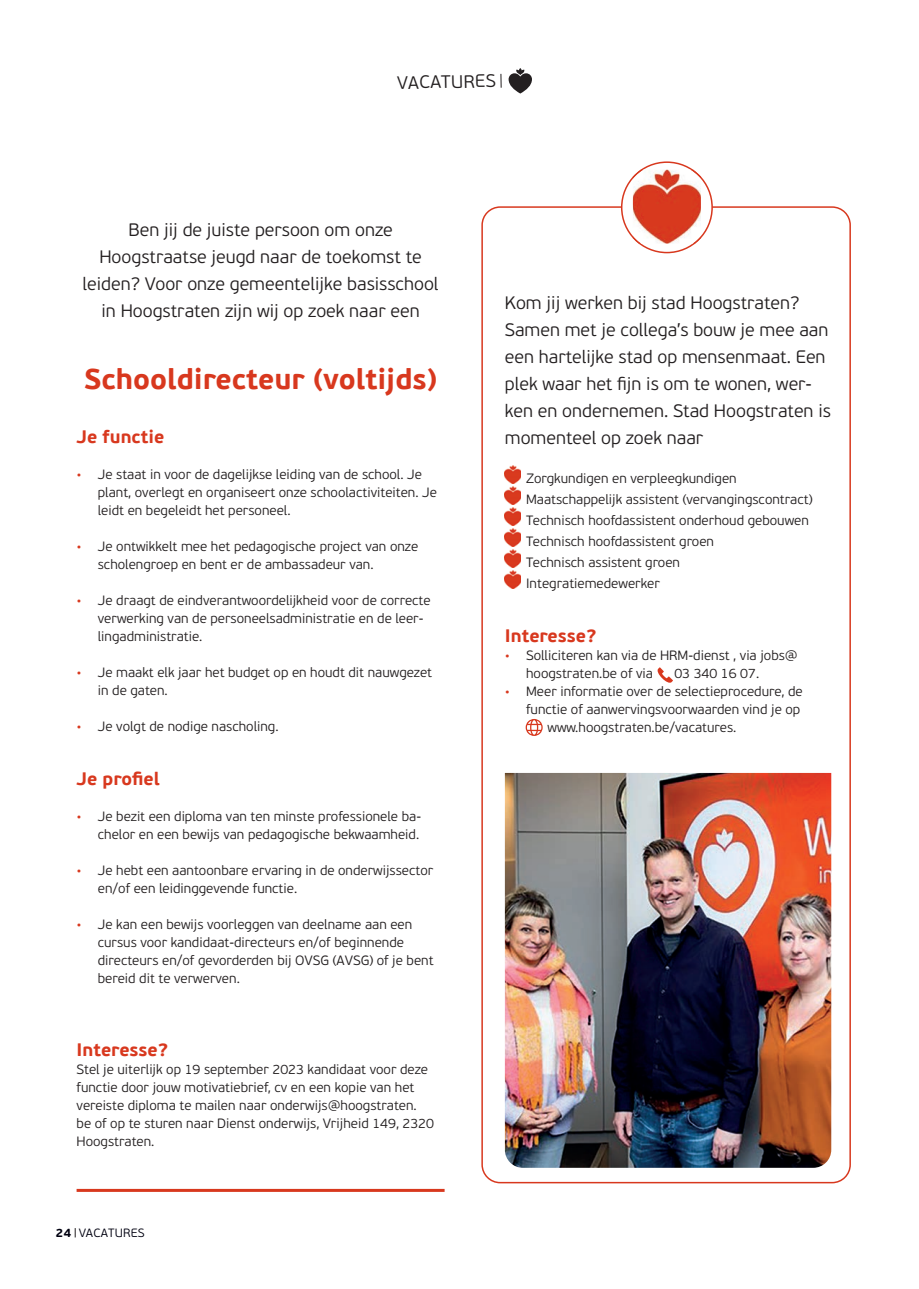
<style>
.page{position:relative;width:919px;height:1289px;background:#fff}
.page>*{position:absolute;margin:0;border:0;box-sizing:border-box;transform-origin:0 0}
.t1{font:700 28.5px "PF Beau Sans Pro";color:#d8381e}
.t2{font:300 18px/27px "PF Beau Sans Pro";color:#231f20}
.t3{font:700 18px "PF Beau Sans Pro";color:#d8381e}
.t4{font:300 13.5px/18px "PF Beau Sans Pro";color:#231f20}
.t5{font:300 12px "PF Beau Sans Pro";letter-spacing:.02em;color:#000010}
.s1{color:#d8381e}
.s2{font-weight:700}
</style>
<div class="page">
<svg style="left:508px;top:68px;width:24px;height:25px"></svg>
<svg style="left:500px;top:74px;width:1px;height:14px"></svg>
<svg style="left:481px;top:206px;width:369px;height:977px"></svg>
<svg style="left:621px;top:161px;width:91px;height:92px"></svg>
<img style="left:633px;top:170px;width:67px;height:73px">
<img style="left:505px;top:773px;width:326px;height:394px">
<hr style="left:77px;top:1188px;width:367px;height:3px;background:#d8381e">
<svg style="left:525px;top:719px;width:17px;height:17px"></svg>
<svg style="left:654px;top:667px;width:19px;height:19px"></svg>
<h2 class="t2" style="left:397px;top:69px;width:100px;rotate:-1deg">VACATURES</h2>
<h2 class="t2" style="left:83px;top:217px;width:357px;text-align:center">Ben jij de juiste persoon om onze Hoogstraatse jeugd naar de toekomst te leiden? Voor onze gemeentelijke basisschool in Hoogstraten zijn wij op zoek naar een</h2>
<h1 class="t1" style="left:84px;top:361px;width:354px">Schooldirecteur (voltijds)</h1>
<h2 class="t3" style="left:77px;top:426px;width:89px">Je functie</h2>
<p class="t4" style="left:98px;top:466px;width:340px;text-indent:-21px"><span class="s1">•</span> Je staat in voor de dagelijkse leiding van de school. Je plant, overlegt en organiseert onze schoolactiviteiten. Je leidt en begeleidt het personeel.</p>
<p class="t4" style="left:98px;top:538px;width:322px;text-indent:-21px"><span class="s1">•</span> Je ontwikkelt mee het pedagogische project van onze scholengroep en bent er de ambassadeur van.</p>
<p class="t4" style="left:98px;top:592px;width:334px;text-indent:-21px"><span class="s1">•</span> Je draagt de eindverantwoordelijkheid voor de correcte verwerking van de personeelsadministratie en de leer&shy;lingadministratie.</p>
<p class="t4" style="left:98px;top:664px;width:336px;text-indent:-21px"><span class="s1">•</span> Je maakt elk jaar het budget op en houdt dit nauwgezet in de gaten.</p>
<p class="t4" style="left:77px;top:718px;width:203px"><span class="s1">•</span> Je volgt de nodige nascholing.</p>
<h2 class="t3" style="left:77px;top:768px;width:85px">Je profiel</h2>
<p class="t4" style="left:77px;top:808px;width:346px;text-align:right"><span class="s1">•</span> Je bezit een diploma van ten minste professionele ba&shy;chelor en een bewijs van pedagogische bekwaamheid.</p>
<p class="t4" style="left:98px;top:862px;width:337px;text-indent:-21px"><span class="s1">•</span> Je hebt een aantoonbare ervaring in de onderwijssector en/of een leidinggevende functie.</p>
<p class="t4" style="left:98px;top:916px;width:337px;text-indent:-21px"><span class="s1">•</span> Je kan een bewijs voorleggen van deelname aan een cursus voor kandidaat-directeurs en/of beginnende directeurs en/of gevorderden bij OVSG (AVSG) of je bent bereid dit te verwerven.</p>
<h2 class="t3" style="left:77px;top:1038px;width:93px">Interesse?</h2>
<p class="t4" style="left:77px;top:1060px;width:359px">Stel je uiterlijk op 19 september 2023 kandidaat voor deze functie door jouw motivatiebrief, cv en een kopie van het vereiste diploma te mailen naar onderwijs@hoogstraten. be of op te sturen naar Dienst onderwijs, Vrijheid 149, 2320<br>Hoogstraten.</p>
<p class="t5" style="left:55px;top:1226px;width:90px"><span class="s2">24</span> VACATURES</p>
<h2 class="t2" style="left:505px;top:290px;width:327px">Kom jij werken bij stad Hoogstraten?<br>Samen met je collega’s bouw je mee aan een hartelijke stad op mensenmaat. Een plek waar het fijn is om te wonen, wer&shy;ken en ondernemen. Stad Hoogstraten is momenteel op zoek naar</h2>
<p class="t4" style="left:526px;top:468px;width:288px;line-height:21px">Zorgkundigen en verpleegkundigen Maatschappelijk assistent (vervangingscontract)<br>Technisch hoofdassistent onderhoud gebouwen Technisch hoofdassistent groen<br>Technisch assistent groen Integratiemedewerker</p>
<h2 class="t3" style="left:505px;top:625px;width:93px">Interesse?</h2>
<p class="t4" style="left:526px;top:647px;width:273px;text-indent:-21px"><span class="s1">•</span> Solliciteren kan via de HRM-dienst , via jobs@ hoogstraten.be of via</p>
<p class="t4" style="left:674px;top:665px;width:86px">03 340 16 07.</p>
<p class="t4" style="left:505px;top:683px;width:299px"><span class="s1">•</span> Meer informatie over de selectieprocedure, de</p>
<p class="t4" style="left:526px;top:701px;width:275px">functie of aanwervingsvoorwaarden vind je op</p>
<p class="t4" style="left:547px;top:719px;width:190px">www.hoogstraten.be/vacatures.</p>
</div>
